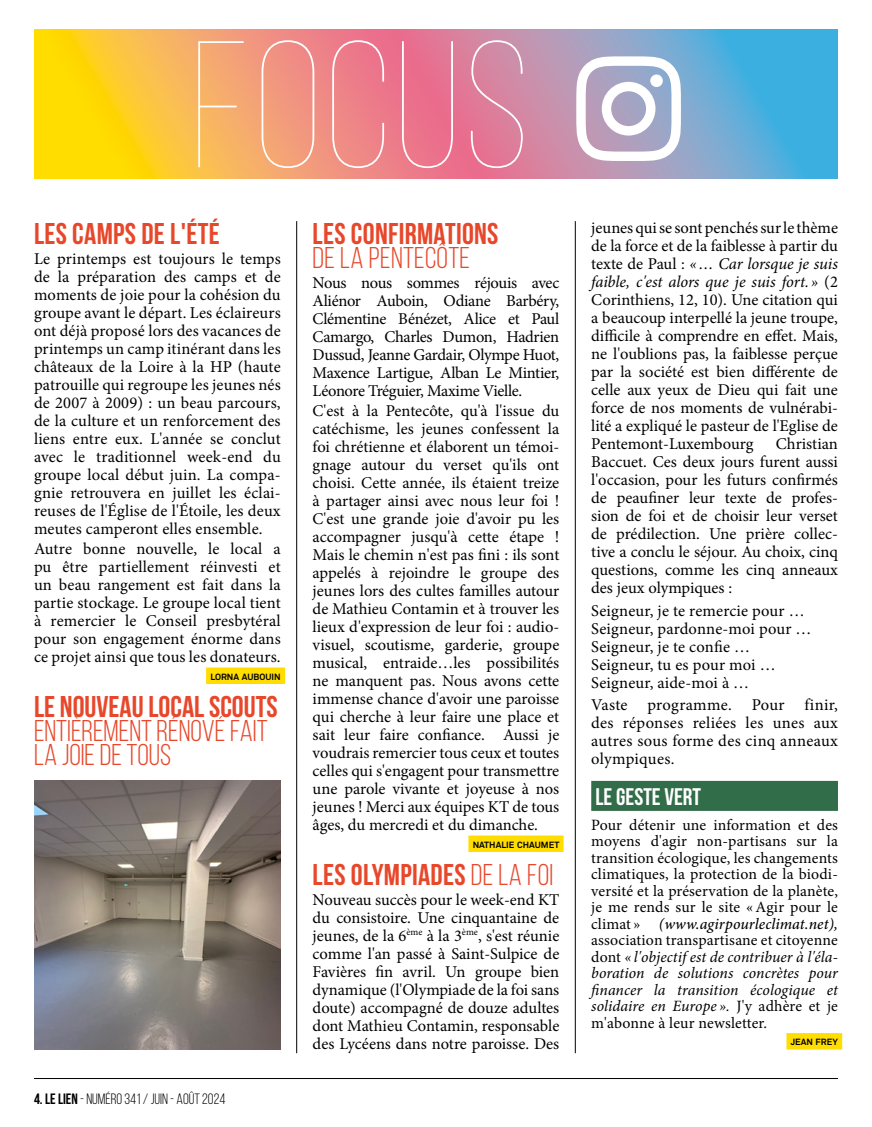
<style>
.page{position:relative;width:872px;height:1127px;background:#fff}
.page>*{position:absolute;margin:0;border:0;box-sizing:border-box;transform-origin:0 0}
.t1{font:100 180px "Bebas Neue";letter-spacing:.02em;color:#fff}
.t2{font:700 30px "Bebas Neue";letter-spacing:.01em;color:#e7472a}
.t3{font:30px/24px "Bebas Neue";color:#e7472a}
.t4{font:700 24px "Bebas Neue";color:#fff}
.t5{font:16.5px/18px "Minion Pro";color:#000;text-align:justify}
.t6{font:15.75px/16.5px "Minion Pro";letter-spacing:.01em;color:#000;text-align:justify}
.t7{font:15px "Bebas Neue";color:#000}
.t8{font:700 8.85px "Akkurat Std";color:#000}
.s1{font-weight:700}
.s2{font-weight:400}
.s3{font-style:italic}
.s4{font-weight:500;font-style:italic}
</style>
<div class="page">
<div style="left:206px;top:667px;width:79px;height:17px;background:#fd0"></div>
<div style="left:468px;top:835px;width:95px;height:17px;background:#fd0"></div>
<div style="left:591px;top:781px;width:247px;height:30px;background:#316d48"></div>
<div style="left:786px;top:1033px;width:56px;height:16px;background:#fd0"></div>
<hr style="left:296px;top:221px;width:1px;height:832px;background:#000">
<hr style="left:575px;top:221px;width:1px;height:832px;background:#000">
<img style="left:34px;top:780px;width:247px;height:269px">
<svg style="left:34px;top:30px;width:804px;height:149px;background:#c9a286"></svg>
<hr style="left:34px;top:1078px;width:804px;height:1px;background:#000">
<svg style="left:576px;top:56px;width:105px;height:105px"></svg>
<div style="left:650px;top:74px;width:13px;height:13px;background:#fff;border-radius:50%"></div>
<h1 class="t1" style="left:191px;top:10px;width:340px">FOCUS</h1>
<h2 class="t2" style="left:34px;top:217px;width:187px">LES CAMPS DE L'ÉTÉ</h2>
<p class="t5" style="left:34px;top:250px;width:248px">Le printemps est toujours le temps de la préparation des camps et de moments de joie pour la cohésion du groupe avant le départ. Les éclaireurs ont déjà proposé lors des vacances de printemps un camp itinérant dans les châteaux de la Loire à la HP (haute patrouille qui regroupe les jeunes nés de 2007 à 2009) : un beau parcours, de la culture et un renforcement des liens entre eux. L'année se conclut avec le traditionnel week-end du groupe local début juin. La compa&shy;gnie retrouvera en juillet les éclai&shy;reuses de l'Église de l'Étoile, les deux meutes camperont elles ensemble.</p>
<p class="t5" style="left:34px;top:540px;width:248px">Autre bonne nouvelle, le local a pu être partiellement réinvesti et un beau rangement est fait dans la partie stockage. Le groupe local tient à remercier le Conseil presbytéral pour son engagement énorme dans ce projet ainsi que tous les donateurs.</p>
<p class="t8" style="left:210px;top:671px;width:72px">LORNA AUBOUIN</p>
<h2 class="t2" style="left:34px;top:690px;width:245px">LE NOUVEAU LOCAL SCOUTS</h2>
<h2 class="t3" style="left:34px;top:718px;width:235px">ENTIÈREMENT RÉNOVÉ FAIT<br>LA JOIE DE TOUS</h2>
<p class="t7" style="left:34px;top:1091px;width:193px"><span class="s1">4. LE LIEN</span> - NUMÉRO 341 / JUIN - AOÛT 2024</p>
<h2 class="t2" style="left:313px;top:217px;width:187px">LES CONFIRMATIONS</h2>
<h2 class="t3" style="left:313px;top:245px;width:159px">DE LA PENTECÔTE</h2>
<p class="t5" style="left:313px;top:274px;width:248px">Nous nous sommes réjouis avec Aliénor Auboin, Odiane Barbéry, Clémentine Bénézet, Alice et Paul Camargo, Charles Dumon, Hadrien Dussud, Jeanne Gardair, Olympe Huot, Maxence Lartigue, Alban Le Mintier, Léonore Tréguier, Maxime Vielle.</p>
<p class="t5" style="left:313px;top:402px;width:248px">C'est à la Pentecôte, qu'à l'issue du catéchisme, les jeunes confessent la foi chrétienne et élaborent un témoi&shy;gnage autour du verset qu'ils ont choisi. Cette année, ils étaient treize à partager ainsi avec nous leur foi !<br>C'est une grande joie d'avoir pu les accompagner jusqu'à cette étape !<br>Mais le chemin n'est pas fini : ils sont appelés à rejoindre le groupe des jeunes lors des cultes familles autour de Mathieu Contamin et à trouver les lieux d'expression de leur foi : audio&shy;visuel, scoutisme, garderie, groupe musical, entraide…les possibilités ne manquent pas. Nous avons cette immense chance d'avoir une paroisse qui cherche à leur faire une place et sait leur faire confiance. Aussi je voudrais remercier tous ceux et toutes celles qui s'engagent pour transmettre une parole vivante et joyeuse à nos jeunes ! Merci aux équipes KT de tous âges, du mercredi et du dimanche.</p>
<p class="t8" style="left:473px;top:839px;width:88px">NATHALIE CHAUMET</p>
<h2 class="t2" style="left:313px;top:858px;width:242px">LES OLYMPIADES <span class="s2">DE LA FOI</span></h2>
<p class="t5" style="left:313px;top:890px;width:248px">Nouveau succès pour le week-end KT du consistoire. Une cinquantaine de jeunes, de la 6<sup>ème</sup> à la 3<sup>ème</sup>, s'est réunie comme l'an passé à Saint-Sulpice de Favières fin avril. Un groupe bien dynamique (l'Olympiade de la foi sans doute) accompagné de douze adultes dont Mathieu Contamin, responsable des Lycéens dans notre paroisse. Des</p>
<p class="t5" style="left:591px;top:219px;width:248px">jeunes qui se sont penchés sur le thème de la force et de la faiblesse à partir du texte de Paul : <span class="s3">«… Car lorsque je suis faible, c'est alors que je suis fort. »</span> (2<br>Corinthiens, 12, 10). Une citation qui a beaucoup interpellé la jeune troupe, difficile à comprendre en effet. Mais, ne l'oublions pas, la faiblesse perçue par la société est bien différente de celle aux yeux de Dieu qui fait une force de nos moments de vulnérabi&shy;lité a expliqué le pasteur de l'Eglise de Pentemont-Luxembourg</p>
<p class="t5" style="left:591px;top:435px;width:248px;text-indent:184px">Christian Baccuet. Ces deux jours furent aussi l'occasion, pour les futurs confirmés de peaufiner leur texte de profes&shy;sion de foi et de choisir leur verset de prédilection. Une prière collec&shy;tive a conclu le séjour. Au choix, cinq questions, comme les cinq anneaux des jeux olympiques :</p>
<p class="t5" style="left:591px;top:601px;width:222px;text-align:left">Seigneur, je te remercie pour …<br>Seigneur, pardonne-moi pour …<br>Seigneur, je te confie …<br>Seigneur, tu es pour moi …<br>Seigneur, aide-moi à …</p>
<p class="t5" style="left:591px;top:695px;width:248px">Vaste programme. Pour finir, des réponses reliées les unes aux autres sous forme des cinq anneaux olympiques.</p>
<h3 class="t4" style="left:595px;top:783px;width:107px">LE GESTE VERT</h3>
<p class="t6" style="left:591px;top:816px;width:248px">Pour détenir une information et des moyens d'agir non-partisans sur la transition écologique, les changements climatiques, la protection de la biodi&shy;versité et la préservation de la planète, je me rends sur le site «Agir pour le climat » <span class="s4">(www.agirpourleclimat.net), </span>association transpartisane et citoyenne dont <span class="s3">« l'objectif est de contribuer à l'éla&shy;boration de solutions concrètes pour financer la transition écologique et solidaire en Europe ».</span> J'y adhère et je m'abonne à leur newsletter.</p>
<p class="t8" style="left:790px;top:1037px;width:49px">JEAN FREY</p>
</div>
